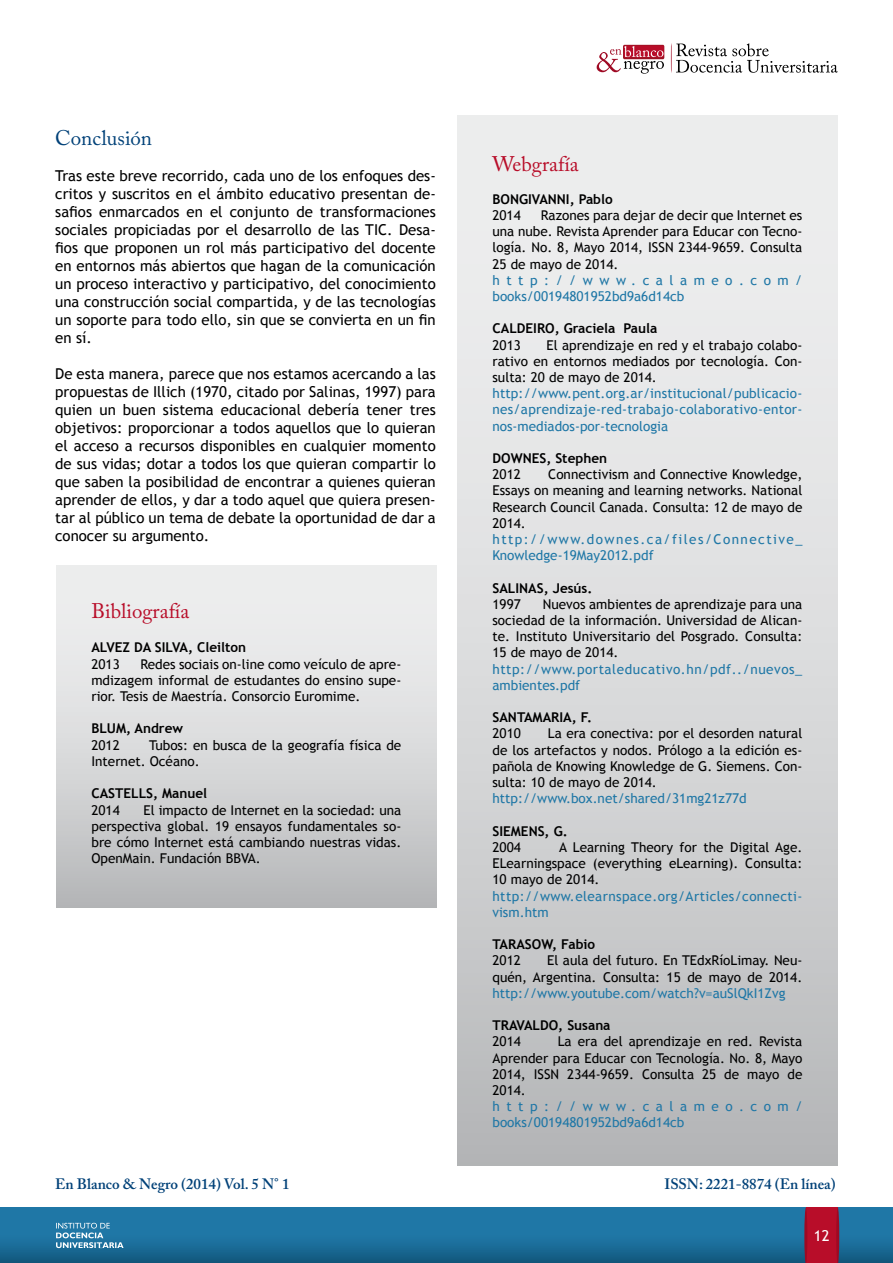
<style>
.page{position:relative;width:893px;height:1263px;background:#fff}
.page>*{position:absolute;margin:0;border:0;box-sizing:border-box;transform-origin:0 0}
.t1{font:21px "Adobe Caslon Pro";color:#b80d29}
.t2{font:21px "Adobe Caslon Pro";color:#004178}
.t3{font:15px/18px "Trebuchet MS";color:#000;text-align:justify}
.t4{font:600 15px "Adobe Caslon Pro";color:#004178}
.t5{font:15px "Trebuchet MS";color:#fff}
.t6{font:13.5px/16.2px "Trebuchet MS";color:#000;text-align:justify}
.t7{font:13.5px/16.2px "Trebuchet MS";color:#1f77a6}
.t8{font:700 13.5px "Trebuchet MS";color:#000}
.t9{font:13.5px/16.2px "Trebuchet MS";letter-spacing:.105em;color:#1f77a6}
.t10{font:13.5px/16.2px "Trebuchet MS";letter-spacing:.04em;color:#1f77a6}
.t11{font:13.5px/16.2px "Trebuchet MS";letter-spacing:.03em;color:#1f77a6}
</style>
<div class="page">
<div style="left:623px;top:45px;width:41px;height:14px;background:#a71025;border-radius:2px"></div>
<svg style="left:671px;top:43px;width:167px;height:30px"></svg>
<svg style="left:597px;top:46px;width:67px;height:28px"></svg>
<div style="left:0;top:1208px;width:893px;height:55px;background:linear-gradient(to bottom,#237fb1,#156088)"></div>
<svg style="left:56px;top:1223px;width:68px;height:25px;background:#5596b9"></svg>
<div style="left:806px;top:1208px;width:32px;height:55px;background:#b80d29"></div>
<svg style="left:804px;top:1208px;width:3px;height:55px"></svg>
<svg style="left:836px;top:1208px;width:3px;height:55px"></svg>
<div style="left:56px;top:566px;width:381px;height:342px;background:linear-gradient(to bottom,#f6f6f7,#bbbcbe)"></div>
<div style="left:457px;top:116px;width:381px;height:1049px;background:linear-gradient(to bottom,#f6f6f7,#bbbcbe)"></div>
<h1 class="t2" style="left:55px;top:125px;width:98px">Conclusión</h1>
<p class="t3" style="left:55px;top:167px;width:382px">Tras este breve recorrido, cada uno de los enfoques des&shy;critos y suscritos en el ámbito educativo presentan de&shy;safios enmarcados en el conjunto de transformaciones sociales propiciadas por el desarrollo de las TIC. Desa&shy;fios que proponen un rol más participativo del docente en entornos más abiertos que hagan de la comunicación un proceso interactivo y participativo, del conocimiento una construcción social compartida, y de las tecnologías un soporte para todo ello, sin que se convierta en un fin en sí.</p>
<p class="t3" style="left:55px;top:365px;width:382px">De esta manera, parece que nos estamos acercando a las propuestas de Illich (1970, citado por Salinas, 1997) para quien un buen sistema educacional debería tener tres objetivos: proporcionar a todos aquellos que lo quieran el acceso a recursos disponibles en cualquier momento de sus vidas; dotar a todos los que quieran compartir lo que saben la posibilidad de encontrar a quienes quieran aprender de ellos, y dar a todo aquel que quiera presen&shy;tar al público un tema de debate la oportunidad de dar a conocer su argumento.</p>
<h1 class="t1" style="left:91px;top:599px;width:100px">Bibliografía</h1>
<p class="t8" style="left:91px;top:639px;width:156px">ALVEZ DA SILVA, Cleilton</p>
<p class="t6" style="left:91px;top:656px;width:30px">2013</p>
<p class="t6" style="left:91px;top:656px;width:311px;text-indent:49px">Redes sociais on-line como veículo de apre&shy;mdizagem informal de estudantes do ensino supe&shy;rior. Tesis de Maestría. Consorcio Euromime.</p>
<p class="t8" style="left:91px;top:720px;width:93px">BLUM, Andrew</p>
<p class="t6" style="left:91px;top:737px;width:30px">2012</p>
<p class="t6" style="left:91px;top:737px;width:311px;text-indent:58px">Tubos: en busca de la geografía física de<br>Internet. Océano.</p>
<p class="t8" style="left:91px;top:785px;width:117px">CASTELLS, Manuel</p>
<p class="t6" style="left:91px;top:802px;width:30px">2014</p>
<p class="t6" style="left:91px;top:802px;width:311px;text-indent:52px">El impacto de Internet en la sociedad: una perspectiva global. 19 ensayos fundamentales so&shy;bre cómo Internet está cambiando nuestras vidas.<br>OpenMain. Fundación BBVA.</p>
<h1 class="t1" style="left:492px;top:152px;width:88px">Webgrafía</h1>
<p class="t8" style="left:492px;top:191px;width:122px">BONGIVANNI, Pablo</p>
<p class="t6" style="left:492px;top:207px;width:30px">2014</p>
<p class="t6" style="left:492px;top:207px;width:311px;text-indent:48px">Razones para dejar de decir que Internet es una nube. Revista Aprender para Educar con Tecno&shy;logía. No. 8, Mayo 2014, ISSN 2344-9659. Consulta 25 de mayo de 2014.</p>
<p class="t7" style="left:492px;top:272px;width:311px">http://www.calameo.com/ books/00194801952bd9a6d14cb</p>
<p class="t8" style="left:492px;top:320px;width:166px">CALDEIRO, Graciela Paula</p>
<p class="t6" style="left:492px;top:337px;width:30px">2013</p>
<p class="t6" style="left:492px;top:337px;width:311px;text-indent:54px">El aprendizaje en red y el trabajo colabo&shy;rativo en entornos mediados por tecnología. Con&shy;sulta: 20 de mayo de 2014.</p>
<p class="t7" style="left:492px;top:386px;width:311px;text-align:justify">http://www.pent.org.ar/institucional/publicacio&shy;nes/aprendizaje-red-trabajo-colaborativo-entor&shy;nos-mediados-por-tecnologia</p>
<p class="t8" style="left:492px;top:450px;width:116px">DOWNES, Stephen</p>
<p class="t6" style="left:492px;top:467px;width:30px">2012</p>
<p class="t6" style="left:492px;top:467px;width:311px;text-indent:56px">Connectivism and Connective Knowledge, Essays on meaning and learning networks. National Research Council Canada. Consulta: 12 de mayo de 2014.</p>
<p class="t9" style="left:492px;top:531px;width:311px">http://www.downes.ca/files/Connective_<br>Knowledge-19May2012.pdf</p>
<p class="t8" style="left:492px;top:579px;width:101px">SALINAS, Jesús.</p>
<p class="t6" style="left:492px;top:596px;width:30px">1997</p>
<p class="t6" style="left:492px;top:596px;width:311px;text-indent:50px">Nuevos ambientes de aprendizaje para una sociedad de la información. Universidad de Alican&shy;te. Instituto Universitario del Posgrado. Consulta:<br>15 de mayo de 2014.</p>
<p class="t10" style="left:492px;top:661px;width:311px">http://www.portaleducativo.hn/pdf../nuevos_ ambientes.pdf</p>
<p class="t8" style="left:492px;top:709px;width:101px">SANTAMARIA, F.</p>
<p class="t6" style="left:492px;top:726px;width:30px">2010</p>
<p class="t6" style="left:492px;top:726px;width:311px;text-indent:55px">La era conectiva: por el desorden natural de los artefactos y nodos. Prólogo a la edición es&shy;pañola de Knowing Knowledge de G. Siemens. Con&shy;sulta: 10 de mayo de 2014.</p>
<p class="t7" style="left:492px;top:791px;width:256px">http://www.box.net/shared/31mg21z77d</p>
<p class="t8" style="left:492px;top:822px;width:77px">SIEMENS, G.</p>
<p class="t6" style="left:492px;top:839px;width:30px">2004</p>
<p class="t6" style="left:492px;top:839px;width:311px;text-indent:67px">A Learning Theory for the Digital Age.<br>ELearningspace (everything eLearning). Consulta:<br>10 mayo de 2014.</p>
<p class="t11" style="left:492px;top:888px;width:311px">http://www.elearnspace.org/Articles/connecti&shy;vism.htm</p>
<p class="t8" style="left:492px;top:936px;width:104px">TARASOW, Fabio</p>
<p class="t6" style="left:492px;top:953px;width:30px">2012</p>
<p class="t6" style="left:492px;top:953px;width:311px;text-align:right">El aula del futuro. En TEdxRíoLimay. Neu-<br>quén, Argentina. Consulta: 15 de mayo de 2014.</p>
<p class="t7" style="left:492px;top:985px;width:294px">http://www.youtube.com/watch?v=auSlQkI1Zvg</p>
<p class="t8" style="left:492px;top:1017px;width:120px">TRAVALDO, Susana</p>
<p class="t6" style="left:492px;top:1034px;width:30px">2014</p>
<p class="t6" style="left:492px;top:1034px;width:311px;text-indent:65px">La era del aprendizaje en red. Revista Aprender para Educar con Tecnología. No. 8, Mayo 2014, ISSN 2344-9659. Consulta 25 de mayo de 2014.</p>
<p class="t7" style="left:492px;top:1098px;width:311px">http://www.calameo.com/ books/00194801952bd9a6d14cb</p>
<p class="t4" style="left:55px;top:1175px;width:236px">En Blanco &amp; Negro (2014) Vol. 5 N° 1</p>
<p class="t4" style="left:664px;top:1175px;width:173px">ISSN: 2221-8874 (En línea)</p>
<p class="t5" style="left:814px;top:1226px;width:17px">12</p>
</div>
